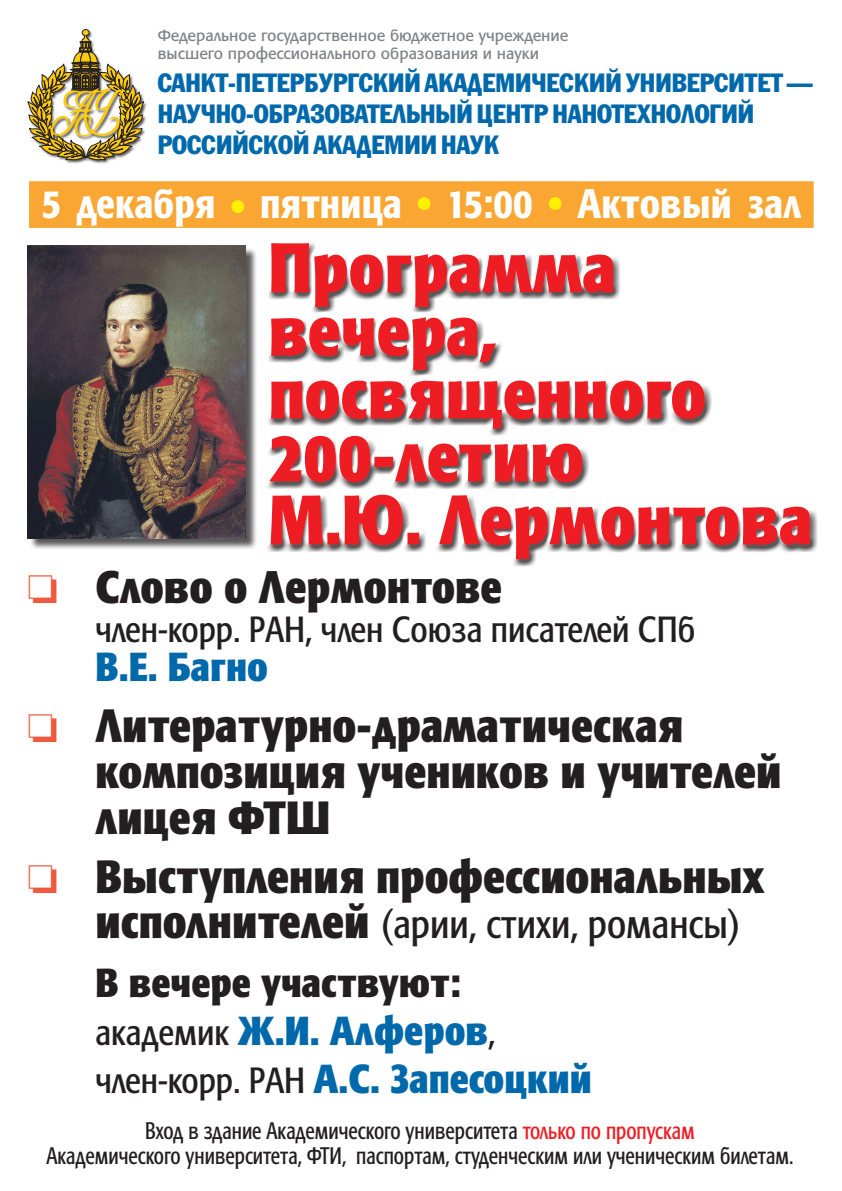
<style>
.page{position:relative;width:842px;height:1191px;background:#fff}
.page>*{position:absolute;margin:0;border:0;box-sizing:border-box;transform-origin:0 0}
.t1{font:700 condensed 69px/63px "Formata C";color:#ee1d23}
.t2{font:700 condensed 46px/46px "Formata C";color:#231f20}
.t3{font:700 condensed 45px "Formata C";color:#231f20}
.t4{font:500 condensed 40.8px "Formata C";letter-spacing:.005em;color:#fff}
.t5{font:700 condensed 40px/48px "Formata C";color:#0069ab}
.t6{font:condensed 40px/59.3px "Formata C";color:#231f20}
.t7{font:condensed 36px "Formata C";color:#231f20}
.t8{font:condensed 26px/31px "Franklin Gothic C";color:#0069ab}
.t9{font:condensed 23.7px/25px "Formata C";color:#231f20;text-align:center;scale:.9 1}
.t10{font:16px/18px "Formata C";color:#808285}
.s1{color:#fff101}
.s2{color:#f0593e}
.s3{font-weight:700;font-size:46px}
.s4{font-weight:700}
.s5{font-weight:400;font-size:36px;color:#231f20}
.s6{color:#ee1d23}
</style>
<div class="page">
<div style="left:27px;top:29px;width:121px;height:135px;background:#231f20;opacity:.75"></div>
<svg style="left:27px;top:29px;width:117px;height:131px"></svg>
<div style="left:29px;top:181px;width:785px;height:47px;background:#faa633"></div>
<div style="left:29px;top:247px;width:229px;height:303px;background:#231f20;opacity:.75"></div>
<img style="left:27px;top:245px;width:218px;height:293px">
<div style="left:264px;top:238px;width:554px;height:328px;background:#231f20;opacity:.75"></div>
<p class="t10" style="left:158px;top:26px;width:412px">Федеральное государственное бюджетное учреждение высшего профессионального образования и науки</p>
<p class="t8" style="left:158px;top:68px;width:656px">Санкт-Петербургский Академический университет— научно-образовательный центр нанотехнологий<br>Российской академии наук</p>
<h3 class="t4" style="left:41px;top:181px;width:761px">5 декабря <span class="s1">•</span> пятница <span class="s1">•</span> 15:00 <span class="s1">•</span> Актовый зал</h3>
<h1 class="t1" style="left:269px;top:238px;width:545px">Программа вечера, посвященного<br>200-летию<br>М.Ю. Лермонтова</h1>
<h3 class="t3" style="left:27px;top:562px;width:476px"><span class="s2">□</span> Слово о Лермонтове</h3>
<h3 class="t7" style="left:95px;top:610px;width:601px">член-корр. РАН, член Союза писателей СПб</h3>
<h3 class="t5" style="left:95px;top:644px;width:174px">В.Е. Багно</h3>
<h2 class="t2" style="left:95px;top:703px;width:687px;text-indent:-68px"><span class="s2">□</span> Литературно-драматическая композиция учеников и учителей лицея ФТШ</h2>
<h2 class="t2" style="left:27px;top:854px;width:739px"><span class="s2">□</span> Выступления профессиональных</h2>
<h3 class="t6" style="left:95px;top:895px;width:646px"><span class="s3">исполнителей</span> (арии, стихи, романсы)<br><span class="s4">В вечере участвуют:</span></h3>
<h3 class="t5" style="left:95px;top:1008px;width:498px"><span class="s5">академик</span> Ж.И. Алферов<span class="s5">, член-корр. РАН</span> А.С. Запесоцкий</h3>
<p class="t9" style="left:46px;top:1119px;width:831px">Вход в здание Академического университета <span class="s6">только по пропускам<br></span>Академического университета, ФТИ, паспортам, студенческим или ученическим билетам.</p>
</div>
